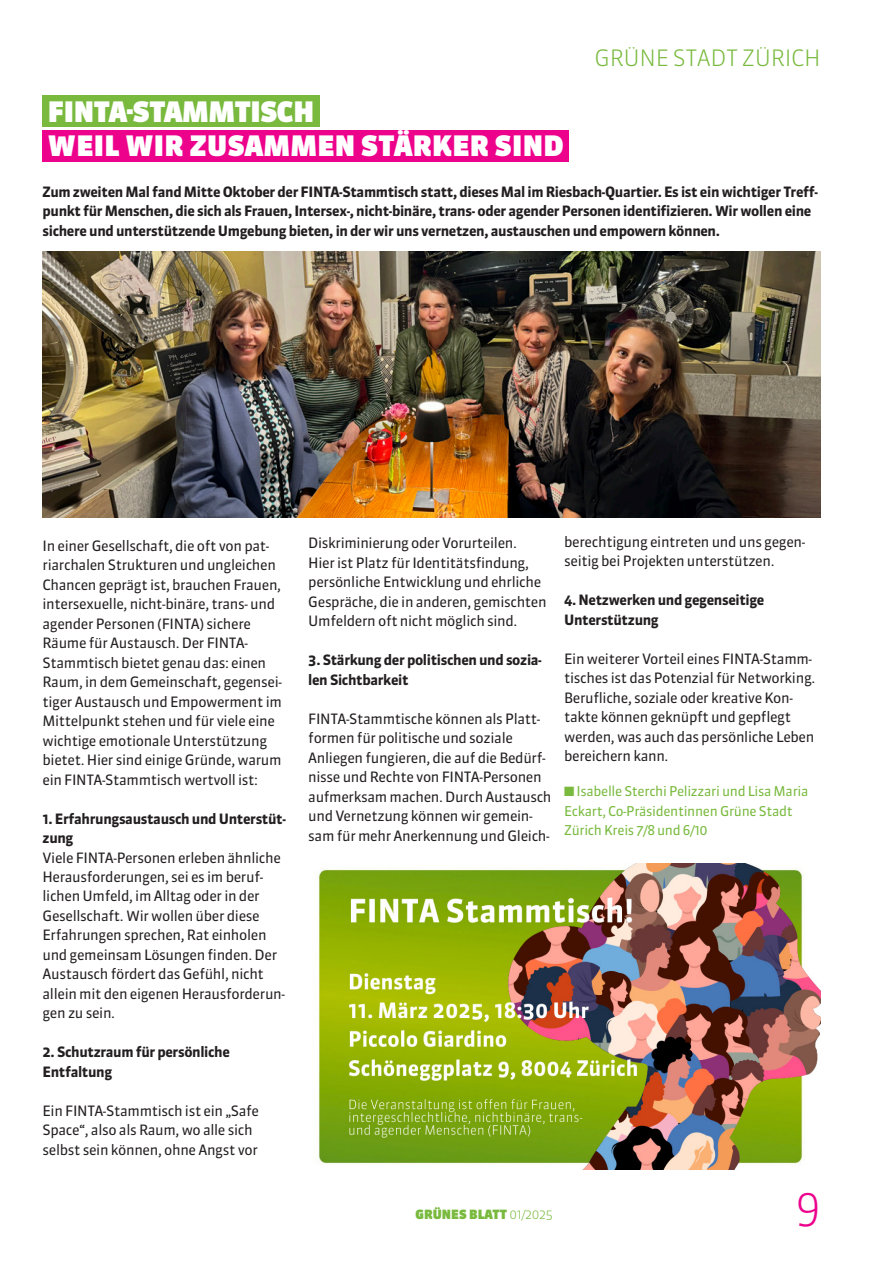
<style>
.page{position:relative;width:893px;height:1263px;background:#fff}
.page>*{position:absolute;margin:0;border:0;box-sizing:border-box;transform-origin:0 0}
.t1{font:300 45px "Sanuk OT";color:#ed028c}
.t2{font:900 28.2px "Sanuk OT";letter-spacing:.01em;color:#fff}
.t3{font:900 28.2px "Sanuk OT";letter-spacing:-.015em;color:#fff}
.Seitentitel_rechts{font:300 22.5px "Sanuk OT";letter-spacing:-.015em;color:#79ba3e}
.Lauftext{font:14.25px/19.5px "Sanuk OT";letter-spacing:-.025em;color:#231f20}
.Lauftext-2{font:700 14.25px/19.5px "Sanuk OT";letter-spacing:-.025em;color:#231f20}
.AutorIn{font:13.5px/19.5px "Sanuk OT";letter-spacing:-.025em;color:#79ba3e}
.t4{font:900 12.75px "Sanuk OT";color:#79ba3e}
.s1{font-weight:700}
.s2{font-weight:300}
</style>
<div class="page">
<div style="left:43px;top:130px;width:526px;height:32px;background:#ed028c"></div>
<div style="left:43px;top:96px;width:277px;height:31px;background:#79ba3e"></div>
<img style="left:318px;top:863px;width:502px;height:306px">
<img style="left:43px;top:251px;width:778px;height:266px">
<p class="t3" style="left:48px;top:94px;width:268px">FINTA-STAMMTISCH</p>
<p class="t2" style="left:48px;top:128px;width:517px">WEIL WIR ZUSAMMEN STÄRKER SIND</p>
<p class="Seitentitel_rechts" style="left:594px;top:44px;width:228px">GRÜNE STADT ZÜRICH</p>
<p class="Lauftext-2" style="left:43px;top:182px;width:777px">Zum zweiten Mal fand Mitte Oktober der FINTA-Stammtisch statt, dieses Mal im Riesbach-Quartier. Es ist ein wichtiger Treff&shy;punkt für Menschen, die sich als Frauen, Intersex-, nicht-binäre, trans- oder agender Personen identifizieren. Wir wollen eine sichere und unterstützende Umgebung bieten, in der wir uns vernetzen, austauschen und empowern können.</p>
<p class="Lauftext" style="left:43px;top:536px;width:241px">In einer Gesellschaft, die oft von pat&shy;riarchalen Strukturen und ungleichen Chancen geprägt ist, brauchen Frauen, intersexuelle, nicht-binäre, trans- und agender Personen (FINTA) sichere Räume für Austausch. Der FINTA-Stammtisch bietet genau das: einen Raum, in dem Gemeinschaft, gegensei&shy;tiger Austausch und Empowerment im Mittelpunkt stehen und für viele eine wichtige emotionale Unterstützung bietet. Hier sind einige Gründe, warum ein FINTA-Stammtisch wertvoll ist:</p>
<p class="Lauftext" style="left:43px;top:809px;width:245px"><span class="s1">1. Erfahrungsaustausch und Unterstüt&shy;zung<br></span>Viele FINTA-Personen erleben ähnliche<br>Herausforderungen, sei es im beruf&shy;lichen Umfeld, im Alltag oder in der<br>Gesellschaft. Wir wollen über diese<br>Erfahrungen sprechen, Rat einholen und gemeinsam Lösungen finden. Der<br>Austausch fördert das Gefühl, nicht allein mit den eigenen Herausforderun&shy;gen zu sein.</p>
<p class="Lauftext-2" style="left:43px;top:1042px;width:189px">2. Schutzraum für persönliche<br>Entfaltung</p>
<p class="Lauftext" style="left:43px;top:1101px;width:218px">Ein FINTA-Stammtisch ist ein „Safe<br>Space“, also als Raum, wo alle sich selbst sein können, ohne Angst vor</p>
<p class="Lauftext" style="left:308px;top:533px;width:240px">Diskriminierung oder Vorurteilen.<br>Hier ist Platz für Identitätsfindung, persönliche Entwicklung und ehrliche Gespräche, die in anderen, gemischten Umfeldern oft nicht möglich sind.</p>
<p class="Lauftext-2" style="left:308px;top:650px;width:235px">3. Stärkung der politischen und sozia&shy;len Sichtbarkeit</p>
<p class="Lauftext" style="left:308px;top:709px;width:245px">FINTA-Stammtische können als Platt&shy;formen für politische und soziale Anliegen fungieren, die auf die Bedürf&shy;nisse und Rechte von FINTA-Personen aufmerksam machen. Durch Austausch und Vernetzung können wir gemein&shy;sam für mehr Anerkennung und Gleich-</p>
<p class="Lauftext" style="left:564px;top:532px;width:243px">berechtigung eintreten und uns gegen&shy;seitig bei Projekten unterstützen.</p>
<p class="Lauftext-2" style="left:564px;top:590px;width:202px">4. Netzwerken und gegenseitige<br>Unterstützung</p>
<p class="Lauftext" style="left:564px;top:649px;width:253px">Ein weiterer Vorteil eines FINTA-Stamm&shy;tisches ist das Potenzial für Networking.<br>Berufliche, soziale oder kreative Kon&shy;takte können geknüpft und gepflegt werden, was auch das persönliche Leben bereichern kann.</p>
<p class="AutorIn" style="left:564px;top:782px;width:246px">■ Isabelle Sterchi Pelizzari und Lisa Maria<br>Eckart, Co-Präsidentinnen Grüne Stadt<br>Zürich Kreis 7/8 und 6/10</p>
<p class="t4" style="left:415px;top:1206px;width:139px">GRÜNES BLATT <span class="s2">01/2025</span></p>
<h1 class="t1" style="left:795px;top:1178px;width:27px">9</h1>
</div>
